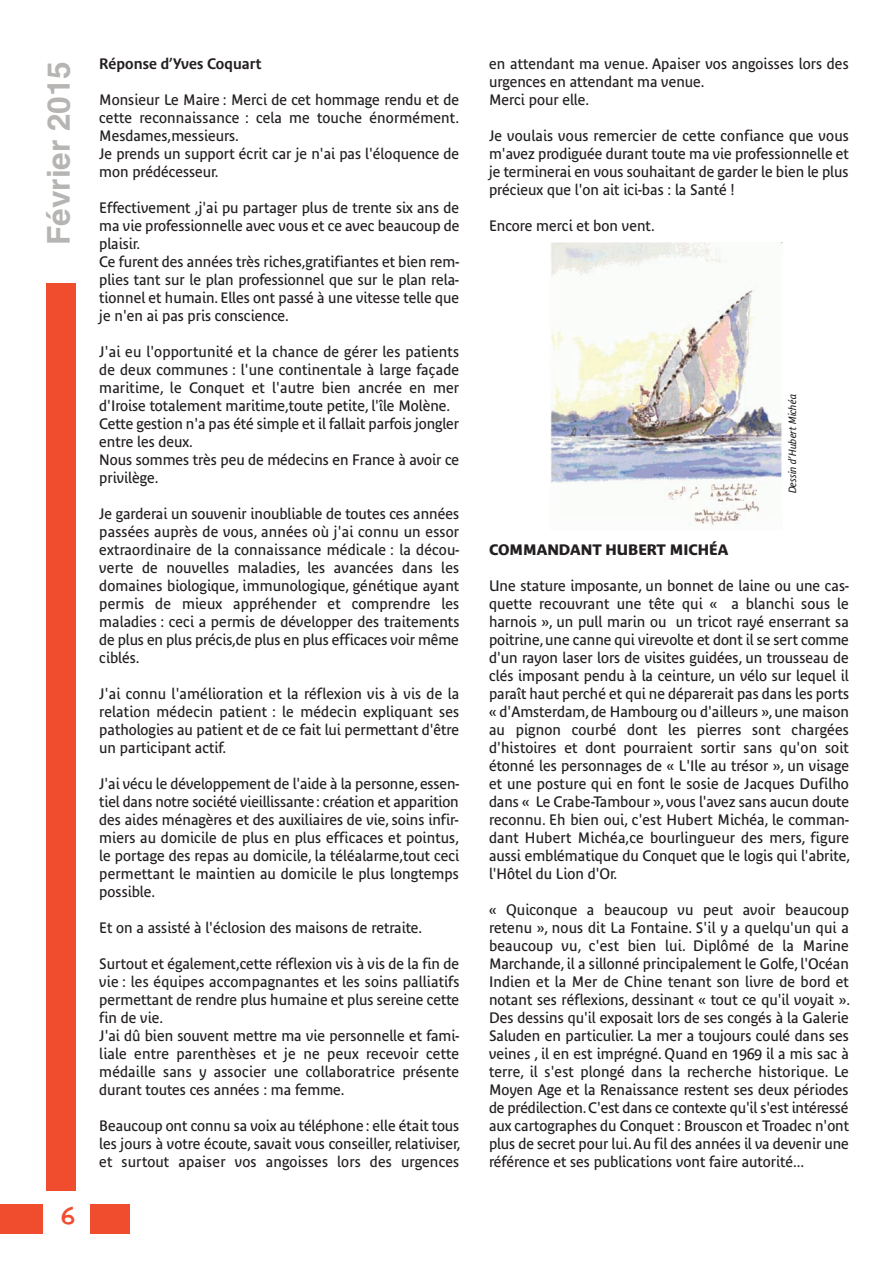
<style>
.page{position:relative;width:893px;height:1263px;background:#fff}
.page>*{position:absolute;margin:0;border:0;box-sizing:border-box;transform-origin:0 0}
.t1{font:700 31.5px "Helvetica";color:#b6b5b3}
.t2{font:18px "Woody";color:#ef4d2e}
.t3{font:15px/18px "Bienvenue";color:#231f20;text-align:justify}
.t4{font:700 15px "Bienvenue";color:#231f20}
.t5{font:600 15px "Bienvenue";color:#231f20}
.t6{font:italic 10.5px "Bienvenue";color:#231f20}
</style>
<div class="page">
<div style="left:91px;top:1204px;width:39px;height:29px;background:#ef4d2e"></div>
<div style="left:0;top:1204px;width:43px;height:29px;background:#ef4d2e"></div>
<div style="left:46px;top:283px;width:30px;height:908px;background:#ef4d2e"></div>
<img style="left:550px;top:242px;width:232px;height:283px">
<h1 class="t1" style="left:47px;top:245px;width:185px;rotate:-90deg">Février 2015</h1>
<p class="t5" style="left:99px;top:57px;width:164px">Réponse d’Yves Coquart</p>
<p class="t3" style="left:99px;top:91px;width:361px;text-align:left">Monsieur Le Maire : Merci de cet hommage rendu et de cette reconnaissance : cela me touche énormément.<br>Mesdames,messieurs.<br>Je prends un support écrit car je n'ai pas l'éloquence de mon prédécesseur.</p>
<p class="t3" style="left:99px;top:199px;width:362px;text-align:left">Effectivement ,j'ai pu partager plus de trente six ans de ma vie professionnelle avec vous et ce avec beaucoup de plaisir.<br>Ce furent des années très riches,gratifiantes et bien rem&shy;plies tant sur le plan professionnel que sur le plan rela&shy;tionnel et humain. Elles ont passé à une vitesse telle que je n'en ai pas pris conscience.</p>
<p class="t3" style="left:99px;top:343px;width:361px;text-align:left">J'ai eu l'opportunité et la chance de gérer les patients de deux communes : l'une continentale à large façade maritime, le Conquet et l'autre bien ancrée en mer d'Iroise totalement maritime,toute petite, l'île Molène.<br>Cette gestion n'a pas été simple et il fallait parfois jongler entre les deux.<br>Nous sommes très peu de médecins en France à avoir ce privilège.</p>
<p class="t3" style="left:99px;top:505px;width:362px">Je garderai un souvenir inoubliable de toutes ces années passées auprès de vous, années où j'ai connu un essor extraordinaire de la connaissance médicale : la décou&shy;verte de nouvelles maladies, les avancées dans les domaines biologique, immunologique, génétique ayant permis de mieux appréhender et comprendre les maladies : ceci a permis de développer des traitements de plus en plus précis,de plus en plus efficaces voir même ciblés.</p>
<p class="t3" style="left:99px;top:685px;width:361px">J'ai connu l'amélioration et la réflexion vis à vis de la relation médecin patient : le médecin expliquant ses pathologies au patient et de ce fait lui permettant d'être un participant actif.</p>
<p class="t3" style="left:99px;top:775px;width:362px">J'ai vécu le développement de l'aide à la personne, essen&shy;tiel dans notre société vieillissante : création et apparition des aides ménagères et des auxiliaires de vie, soins infir&shy;miers au domicile de plus en plus efficaces et pointus, le portage des repas au domicile, la téléalarme,tout ceci permettant le maintien au domicile le plus longtemps possible.</p>
<p class="t3" style="left:99px;top:919px;width:324px">Et on a assisté à l'éclosion des maisons de retraite.</p>
<p class="t3" style="left:99px;top:955px;width:362px;text-align:left">Surtout et également,cette réflexion vis à vis de la fin de vie : les équipes accompagnantes et les soins palliatifs permettant de rendre plus humaine et plus sereine cette fin de vie.<br>J'ai dû bien souvent mettre ma vie personnelle et fami&shy;liale entre parenthèses et je ne peux recevoir cette médaille sans y associer une collaboratrice présente durant toutes ces années : ma femme.</p>
<p class="t3" style="left:99px;top:1117px;width:363px">Beaucoup ont connu sa voix au téléphone : elle était tous les jours à votre écoute, savait vous conseiller, relativiser, et surtout apaiser vos angoisses lors des urgences</p>
<p class="t2" style="left:61px;top:1204px;width:15px">6</p>
<p class="t3" style="left:489px;top:55px;width:361px;text-align:left">en attendant ma venue. Apaiser vos angoisses lors des urgences en attendant ma venue.<br>Merci pour elle.</p>
<p class="t3" style="left:489px;top:127px;width:361px">Je voulais vous remercier de cette confiance que vous m'avez prodiguée durant toute ma vie professionnelle et je terminerai en vous souhaitant de garder le bien le plus précieux que l'on ait ici-bas : la Santé !</p>
<p class="t3" style="left:489px;top:217px;width:167px">Encore merci et bon vent.</p>
<p class="t6" style="left:788px;top:493px;width:101px;rotate:-90deg">Dessin d’Hubert Michéa</p>
<p class="t4" style="left:489px;top:543px;width:241px">COMMANDANT HUBERT MICHÉA</p>
<p class="t3" style="left:489px;top:577px;width:363px">Une stature imposante, un bonnet de laine ou une cas&shy;quette recouvrant une tête qui « a blanchi sous le harnois », un pull marin ou un tricot rayé enserrant sa poitrine, une canne qui virevolte et dont il se sert comme d'un rayon laser lors de visites guidées, un trousseau de clés imposant pendu à la ceinture, un vélo sur lequel il paraît haut perché et qui ne déparerait pas dans les ports « d'Amsterdam, de Hambourg ou d'ailleurs », une maison au pignon courbé dont les pierres sont chargées d'histoires et dont pourraient sortir sans qu'on soit étonné les personnages de « L'Ile au trésor », un visage et une posture qui en font le sosie de Jacques Dufilho dans « Le Crabe-Tambour », vous l'avez sans aucun doute reconnu. Eh bien oui, c'est Hubert Michéa, le comman&shy;dant Hubert Michéa,ce bourlingueur des mers, figure aussi emblématique du Conquet que le logis qui l'abrite, l'Hôtel du Lion d'Or.</p>
<p class="t3" style="left:489px;top:901px;width:363px">« Quiconque a beaucoup vu peut avoir beaucoup retenu », nous dit La Fontaine. S'il y a quelqu'un qui a beaucoup vu, c'est bien lui. Diplômé de la Marine Marchande, il a sillonné principalement le Golfe, l'Océan Indien et la Mer de Chine tenant son livre de bord et notant ses réflexions, dessinant « tout ce qu'il voyait ».<br>Des dessins qu'il exposait lors de ses congés à la Galerie Saluden en particulier. La mer a toujours coulé dans ses veines , il en est imprégné. Quand en 1969 il a mis sac à terre, il s'est plongé dans la recherche historique. Le Moyen Age et la Renaissance restent ses deux périodes de prédilection. C'est dans ce contexte qu'il s'est intéressé aux cartographes du Conquet : Brouscon et Troadec n'ont plus de secret pour lui. Au fil des années il va devenir une référence et ses publications vont faire autorité...</p>
</div>
